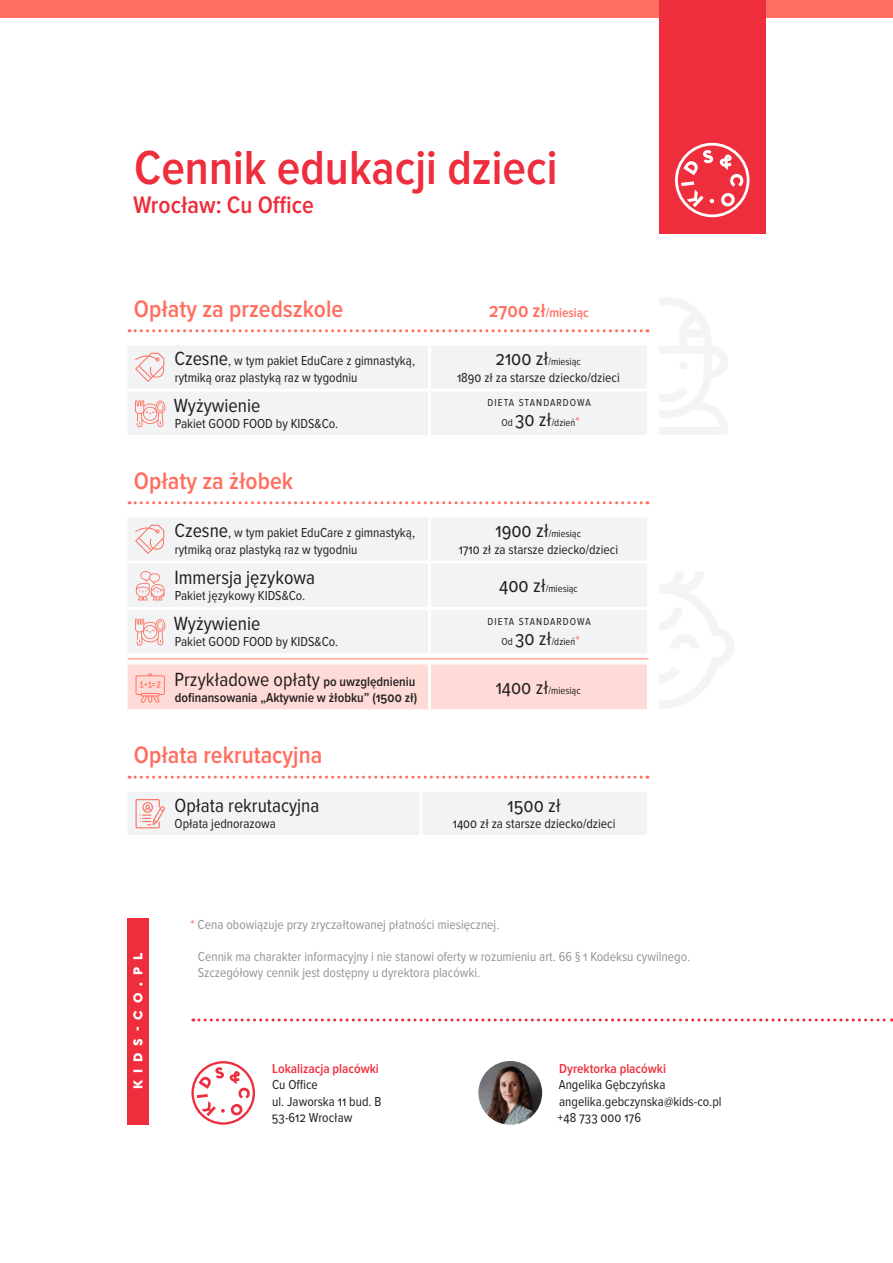
<style>
.page{position:relative;width:893px;height:1263px;background:#fff}
.page>*{position:absolute;margin:0;border:0;box-sizing:border-box;transform-origin:0 0}
.t1{font:600 49.5px "Proxima Nova Cond";color:#ee2d3d}
.t2{font:600 24.75px "Proxima Nova Cond";color:#ff6f61}
.t3{font:600 24.75px "Proxima Nova Cond";color:#ee2d3d}
.t4{font:19.8px "Proxima Nova Cond";color:#231f20}
.t5{font:13.5px/16.2px "Proxima Nova Cond";color:#231f20}
.t6{font:13.5px/16.2px "Proxima Nova Cond";color:#939598}
.t7{font:600 13.5px "Proxima Nova Cond";color:#231f20}
.t8{font:600 13.5px "Proxima Nova Cond";color:#ee2d3d}
.t9{font:600 13.5px "Proxima Nova Cond";color:#ff6f61}
.t10{font:900 13.5px "Cera GR";letter-spacing:.52em;color:#fff}
.t11{font:10.5px/19.8px "Proxima Nova Cond";letter-spacing:.09em;color:#231f20;text-align:center}
.t12{font:10.5px "Proxima Nova Cond";color:#231f20}
.s1{font-size:19.8px}
.s2{font-size:13.5px;color:#ff6f61}
.s3{font-weight:600;font-size:13.5px}
.s4{color:#ff6f61}
</style>
<div class="page">
<svg style="left:129px;top:329px;width:519px;height:3px"></svg>
<svg style="left:129px;top:501px;width:519px;height:3px"></svg>
<hr style="left:128px;top:658px;width:520px;height:1px;background:#ff6f61">
<svg style="left:129px;top:776px;width:519px;height:3px"></svg>
<div style="left:128px;top:346px;width:519px;height:89px;background:#f2f3f4"></div>
<hr style="left:428px;top:345px;width:3px;height:44px;background:#fff">
<hr style="left:128px;top:389px;width:301px;height:3px;background:#fff">
<hr style="left:429px;top:389px;width:221px;height:3px;background:#fff">
<hr style="left:428px;top:392px;width:3px;height:43px;background:#fff">
<div style="left:128px;top:518px;width:519px;height:135px;background:#f2f3f4"></div>
<hr style="left:128px;top:607px;width:301px;height:3px;background:#fff">
<hr style="left:429px;top:561px;width:221px;height:3px;background:#fff">
<hr style="left:428px;top:564px;width:3px;height:43px;background:#fff">
<hr style="left:429px;top:607px;width:221px;height:3px;background:#fff">
<hr style="left:428px;top:610px;width:3px;height:43px;background:#fff">
<hr style="left:428px;top:517px;width:3px;height:44px;background:#fff">
<hr style="left:128px;top:561px;width:301px;height:3px;background:#fff">
<svg style="left:135px;top:353px;width:30px;height:29px"></svg>
<svg style="left:135px;top:400px;width:30px;height:27px"></svg>
<svg style="left:135px;top:525px;width:30px;height:29px"></svg>
<svg style="left:136px;top:571px;width:29px;height:29px"></svg>
<svg style="left:135px;top:619px;width:30px;height:27px"></svg>
<div style="left:128px;top:664px;width:520px;height:46px;background:#ffdbd7"></div>
<div style="left:128px;top:792px;width:519px;height:43px;background:#f2f3f4"></div>
<div style="left:0;top:0;width:893px;height:17px;background:#ff6f61"></div>
<svg style="left:659px;top:297px;width:69px;height:138px"></svg>
<div style="left:679px;top:362px;width:8px;height:8px;background:#f4f4f4;border-radius:50%"></div>
<svg style="left:659px;top:572px;width:75px;height:137px"></svg>
<svg style="left:193px;top:1018px;width:699px;height:3px"></svg>
<svg style="left:191px;top:1061px;width:64px;height:64px"></svg>
<div style="left:659px;top:0;width:106px;height:233px;background:#ee2d3d"></div>
<svg style="left:675px;top:143px;width:74px;height:74px"></svg>
<img style="left:478px;top:1061px;width:64px;height:64px;border-radius:32px">
<div style="left:128px;top:918px;width:21px;height:207px;background:#ee2d3d"></div>
<h1 class="t1" style="left:134px;top:145px;width:425px">Cennik edukacji dzieci</h1>
<h2 class="t3" style="left:133px;top:194px;width:182px">Wrocław: Cu Office</h2>
<h2 class="t2" style="left:134px;top:297px;width:211px">Opłaty za przedszkole</h2>
<p class="t9" style="left:489px;top:306px;width:102px"><span class="s1">2700 zł</span>/miesiąc</p>
<p class="t5" style="left:174px;top:353px;width:242px"><span class="s1">Czesne</span>, w tym pakiet EduCare z gimnastyką, rytmiką oraz plastyką raz w tygodniu</p>
<p class="t12" style="left:495px;top:357px;width:87px"><span class="s1">2100 zł</span>/miesiąc</p>
<p class="t5" style="left:457px;top:370px;width:164px">1890 zł za starsze dziecko/dzieci</p>
<h3 class="t4" style="left:174px;top:396px;width:88px">Wyżywienie</h3>
<p class="t5" style="left:175px;top:416px;width:165px">Pakiet GOOD FOOD by KIDS&amp;Co.</p>
<p class="t11" style="left:487px;top:393px;width:105px">DIETA STANDARDOWA<br>Od <span class="s1">30 zł</span>/dzień<span class="s2">*</span></p>
<h2 class="t2" style="left:134px;top:469px;width:161px">Opłaty za żłobek</h2>
<p class="t5" style="left:174px;top:525px;width:242px"><span class="s1">Czesne</span>, w tym pakiet EduCare z gimnastyką, rytmiką oraz plastyką raz w tygodniu</p>
<p class="t12" style="left:495px;top:529px;width:87px"><span class="s1">1900 zł</span>/miesiąc</p>
<p class="t5" style="left:459px;top:542px;width:161px">1710 zł za starsze dziecko/dzieci</p>
<h3 class="t4" style="left:175px;top:568px;width:142px">Immersja językowa</h3>
<p class="t5" style="left:175px;top:588px;width:132px">Pakiet językowy KIDS&amp;Co.</p>
<h3 class="t4" style="left:174px;top:614px;width:88px">Wyżywienie</h3>
<p class="t5" style="left:175px;top:634px;width:165px">Pakiet GOOD FOOD by KIDS&amp;Co.</p>
<h3 class="t4" style="left:175px;top:670px;width:242px">Przykładowe opłaty <span class="s3">po uwzględnieniu</span></h3>
<p class="t7" style="left:175px;top:692px;width:244px">dofinansowania „Aktywnie w żłobku” (1500 zł)</p>
<h2 class="t2" style="left:134px;top:743px;width:190px">Opłata rekrutacyjna</h2>
<h3 class="t4" style="left:174px;top:796px;width:147px">Opłata rekrutacyjna</h3>
<p class="t5" style="left:175px;top:816px;width:103px">Opłata jednorazowa</p>
<p class="t12" style="left:499px;top:584px;width:80px"><span class="s1">400 zł</span>/miesiąc</p>
<p class="t11" style="left:487px;top:612px;width:105px">DIETA STANDARDOWA<br>Od <span class="s1">30 zł</span>/dzień<span class="s2">*</span></p>
<p class="t12" style="left:496px;top:686px;width:86px"><span class="s1">1400 zł</span>/miesiąc</p>
<h3 class="t4" style="left:507px;top:796px;width:55px">1500 zł</h3>
<p class="t5" style="left:453px;top:816px;width:164px">1400 zł za starsze dziecko/dzieci</p>
<p class="t10" style="left:130px;top:1089px;width:138px;rotate:-90deg">KIDS-CO.PL</p>
<p class="t6" style="left:190px;top:917px;width:311px"><span class="s4">*</span> Cena obowiązuje przy zryczałtowanej płatności miesięcznej.</p>
<p class="t6" style="left:198px;top:949px;width:494px">Cennik ma charakter informacyjny i nie stanowi oferty w rozumieniu art. 66 § 1 Kodeksu cywilnego.<br>Szczegółowy cennik jest dostępny u dyrektora placówki.</p>
<p class="t8" style="left:272px;top:1062px;width:108px">Lokalizacja placówki</p>
<p class="t5" style="left:272px;top:1077px;width:111px">Cu Office<br>ul. Jaworska 11 bud. B<br>53-612 Wrocław</p>
<p class="t8" style="left:559px;top:1062px;width:108px">Dyrektorka placówki</p>
<p class="t5" style="left:558px;top:1077px;width:165px">Angelika Gębczyńska angelika.gebczynska@kids-co.pl +48 733 000 176</p>
</div>
